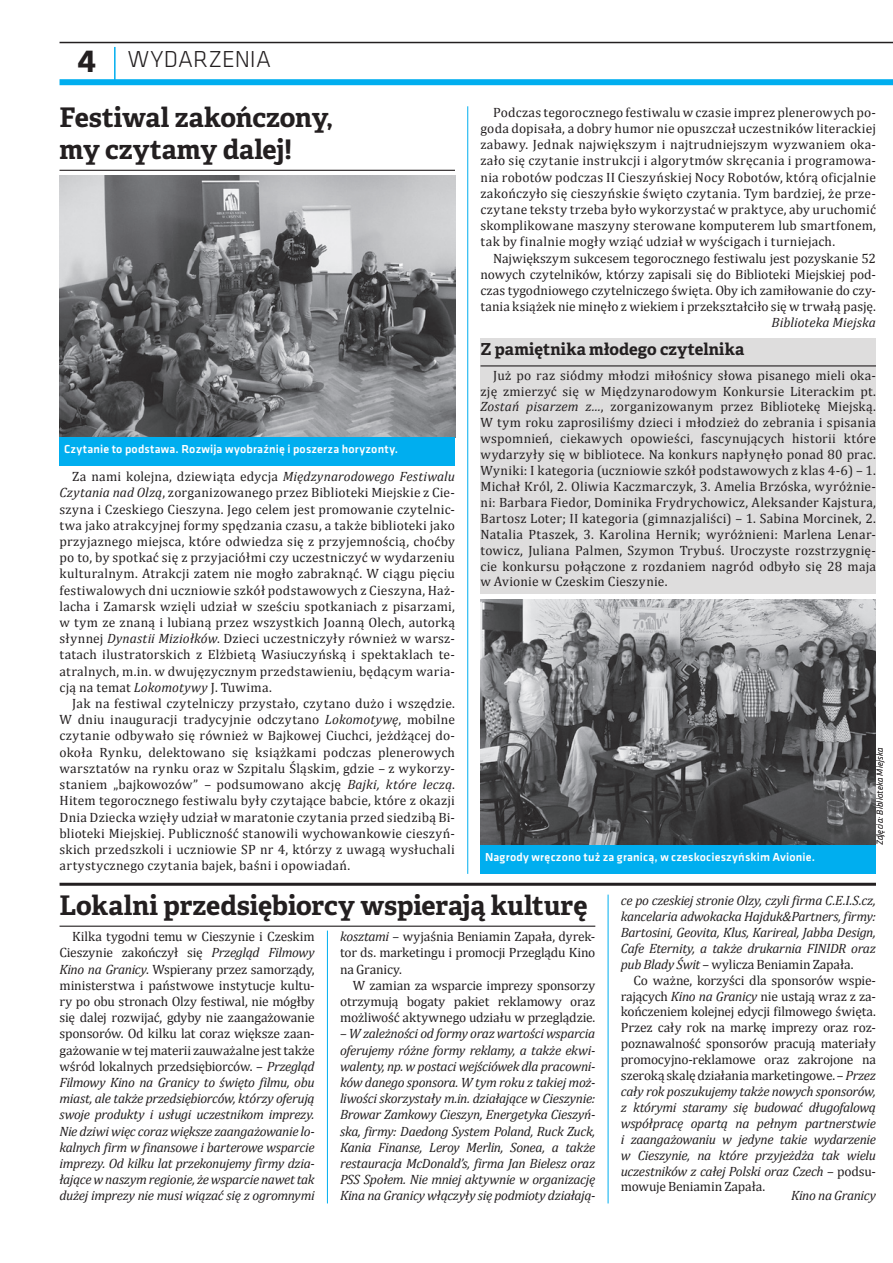
<style>
.page{position:relative;width:893px;height:1263px;background:#fff}
.page>*{position:absolute;margin:0;border:0;box-sizing:border-box;transform-origin:0 0}
.t1{font:700 27px/32.4px "Adelle Basic";letter-spacing:-.005em;color:#231f20}
.t2{font:300 24px "Klavika";letter-spacing:.005em;color:#231f20}
.t3{font:700 16.5px "Adelle Basic";letter-spacing:.005em;color:#231f20}
.t4{font:13.5px/16.2px "Cambria";letter-spacing:.005em;color:#231f20;text-align:justify}
.t5{font:italic 13.5px/16.2px "Cambria";letter-spacing:-.025em;color:#231f20;text-align:justify}
.t6{font:italic 13.5px "Cambria";color:#231f20}
.t7{font:500 12px "Klavika";letter-spacing:.015em;color:#fff}
.t8{font:italic 300 9px "Klavika";letter-spacing:.015em;color:#231f20}
.s1{font-weight:700;font-size:33px}
.s2{font-style:italic}
.s3{font-style:normal}
</style>
<div class="page">
<hr style="left:114px;top:47px;width:2px;height:35px;background:#00aeef">
<div style="left:60px;top:79px;width:833px;height:6px;background:#00aeef"></div>
<hr style="left:60px;top:42px;width:833px;height:1px;background:#231f20">
<div style="left:480px;top:338px;width:396px;height:256px;background:#dedddd"></div>
<hr style="left:60px;top:170px;width:395px;height:1px;background:#231f20">
<img style="left:60px;top:176px;width:395px;height:262px">
<div style="left:60px;top:438px;width:395px;height:28px;background:#00aeef"></div>
<img style="left:480px;top:600px;width:396px;height:245px">
<hr style="left:480px;top:365px;width:396px;height:1px;background:#231f20">
<div style="left:480px;top:845px;width:396px;height:29px;background:#00aeef"></div>
<hr style="left:60px;top:883px;width:816px;height:3px;background:#231f20">
<hr style="left:60px;top:926px;width:535px;height:1px;background:#231f20">
<hr style="left:467px;top:106px;width:1px;height:768px;background:#00aeef">
<hr style="left:327px;top:931px;width:1px;height:272px;background:#00aeef">
<hr style="left:608px;top:895px;width:1px;height:308px;background:#00aeef">
<h2 class="t2" style="left:78px;top:45px;width:195px"><span class="s1">4</span> WYDARZENIA</h2>
<h1 class="t1" style="left:60px;top:101px;width:275px">Festiwal zakończony, my czytamy dalej!</h1>
<p class="t4" style="left:480px;top:104px;width:397px;text-indent:13px">Podczas tegorocznego festiwalu w czasie imprez plenerowych po&shy;goda dopisała, a dobry humor nie opuszczał uczestników literackiej zabawy. Jednak największym i najtrudniejszym wyzwaniem oka&shy;zało się czytanie instrukcji i algorytmów skręcania i programowa&shy;nia robotów podczas II Cieszyńskiej Nocy Robotów, którą oficjalnie zakończyło się cieszyńskie święto czytania. Tym bardziej, że prze&shy;czytane teksty trzeba było wykorzystać w praktyce, aby uruchomić skomplikowane maszyny sterowane komputerem lub smartfonem, tak by finalnie mogły wziąć udział w wyścigach i turniejach.</p>
<p class="t4" style="left:480px;top:250px;width:397px;text-indent:13px">Największym sukcesem tegorocznego festiwalu jest pozyskanie 52 nowych czytelników, którzy zapisali się do Biblioteki Miejskiej pod&shy;czas tygodniowego czytelniczego święta. Oby ich zamiłowanie do czy&shy;tania książek nie minęło z wiekiem i przekształciło się w trwałą pasję.</p>
<p class="t6" style="left:772px;top:315px;width:106px">Biblioteka Miejska</p>
<p class="t3" style="left:480px;top:338px;width:265px">Z pamiętnika młodego czytelnika</p>
<p class="t4" style="left:480px;top:367px;width:397px;text-indent:13px">Już po raz siódmy młodzi miłośnicy słowa pisanego mieli oka&shy;zję zmierzyć się w Międzynarodowym Konkursie Literackim pt.<br><span class="s2">Zostań pisarzem z...</span>, zorganizowanym przez Bibliotekę Miejską.<br>W tym roku zaprosiliśmy dzieci i młodzież do zebrania i spisania wspomnień, ciekawych opowieści, fascynujących historii które wydarzyły się w bibliotece. Na konkurs napłynęło ponad 80 prac.<br>Wyniki: I kategoria (uczniowie szkół podstawowych z klas 4-6) – 1.<br>Michał Król, 2. Oliwia Kaczmarczyk, 3. Amelia Brzóska, wyróżnie&shy;ni: Barbara Fiedor, Dominika Frydrychowicz, Aleksander Kajstura, Bartosz Loter; II kategoria (gimnazjaliści) – 1. Sabina Morcinek, 2.<br>Natalia Ptaszek, 3. Karolina Hernik; wyróżnieni: Marlena Lenar&shy;towicz, Juliana Palmen, Szymon Trybuś. Uroczyste rozstrzygnię&shy;cie konkursu połączone z rozdaniem nagród odbyło się 28 maja w Avionie w Czeskim Cieszynie.</p>
<p class="t7" style="left:64px;top:441px;width:336px">Czytanie to podstawa. Rozwija wyobraźnię i poszerza horyzonty.</p>
<p class="t4" style="left:60px;top:468px;width:397px;text-indent:13px">Za nami kolejna, dziewiąta edycja <span class="s2">Międzynarodowego Festiwalu Czytania nad Olzą</span>, zorganizowanego przez Biblioteki Miejskie z Cie&shy;szyna i Czeskiego Cieszyna. Jego celem jest promowanie czytelnic&shy;twa jako atrakcyjnej formy spędzania czasu, a także biblioteki jako przyjaznego miejsca, które odwiedza się z przyjemnością, choćby po to, by spotkać się z przyjaciółmi czy uczestniczyć w wydarzeniu kulturalnym. Atrakcji zatem nie mogło zabraknąć. W ciągu pięciu festiwalowych dni uczniowie szkół podstawowych z Cieszyna, Haż&shy;lacha i Zamarsk wzięli udział w sześciu spotkaniach z pisarzami, w tym ze znaną i lubianą przez wszystkich Joanną Olech, autorką słynnej <span class="s2">Dynastii Miziołków</span>. Dzieci uczestniczyły również w warsz&shy;tatach ilustratorskich z Elżbietą Wasiuczyńską i spektaklach te&shy;atralnych, m.in. w dwujęzycznym przedstawieniu, będącym waria&shy;cją na temat <span class="s2">Lokomotywy</span> J. Tuwima.</p>
<p class="t4" style="left:60px;top:695px;width:397px;text-indent:13px">Jak na festiwal czytelniczy przystało, czytano dużo i wszędzie.<br>W dniu inauguracji tradycyjnie odczytano <span class="s2">Lokomotywę</span>, mobilne czytanie odbywało się również w Bajkowej Ciuchci, jeżdżącej do&shy;okoła Rynku, delektowano się książkami podczas plenerowych warsztatów na rynku oraz w Szpitalu Śląskim, gdzie – z wykorzy&shy;staniem „bajkowozów” – podsumowano akcję <span class="s2">Bajki, które leczą</span>.<br>Hitem tegorocznego festiwalu były czytające babcie, które z okazji Dnia Dziecka wzięły udział w maratonie czytania przed siedzibą Bi&shy;blioteki Miejskiej. Publiczność stanowili wychowankowie cieszyń&shy;skich przedszkoli i uczniowie SP nr 4, którzy z uwagą wysłuchali artystycznego czytania bajek, baśni i opowiadań.</p>
<p class="t8" style="left:874px;top:845px;width:99px;rotate:-90deg">Zdjęcia: Biblioteka Miejska</p>
<p class="t7" style="left:485px;top:848px;width:332px">Nagrody wręczono tuż za granicą, w czeskocieszyńskim Avionie.</p>
<h1 class="t1" style="left:60px;top:889px;width:530px">Lokalni przedsiębiorcy wspierają kulturę</h1>
<p class="t5" style="left:60px;top:928px;width:257px;text-indent:13px"><span class="s3">Kilka tygodni temu w Cieszynie i Czeskim Cieszynie zakończył się</span> Przegląd Filmowy Kino na Granicy<span class="s3">. Wspierany przez samorządy, ministerstwa i państwowe instytucje kultu&shy;ry po obu stronach Olzy festiwal, nie mógłby się dalej rozwijać, gdyby nie zaangażowanie sponsorów. Od kilku lat coraz większe zaan&shy;gażowanie w tej materii zauważalne jest także wśród lokalnych przedsiębiorców. –</span> Przegląd Filmowy Kino na Granicy to święto filmu, obu miast, ale także przedsiębiorców, którzy oferują swoje produkty i usługi uczestnikom imprezy.<br>Nie dziwi więc coraz większe zaangażowanie lo&shy;kalnych firm w finansowe i barterowe wsparcie imprezy. Od kilku lat przekonujemy firmy dzia&shy;łające w naszym regionie, że wsparcie nawet tak dużej imprezy nie musi wiązać się z ogromnymi</p>
<p class="t4" style="left:340px;top:928px;width:257px"><span class="s2">kosztami</span> – wyjaśnia Beniamin Zapała, dyrek&shy;tor ds. marketingu i promocji Przeglądu Kino na Granicy.</p>
<p class="t5" style="left:621px;top:892px;width:257px">ce po czeskiej stronie Olzy, czyli firma C.E.I.S.cz, kancelaria adwokacka Hajduk&amp;Partners, firmy:<br>Bartosini, Geovita, Klus, Karireal, Jabba Design, Cafe Eternity, a także drukarnia FINIDR oraz pub Blady Świt <span class="s3">– wylicza Beniamin Zapała.</span></p>
<p class="t4" style="left:621px;top:972px;width:257px;text-indent:13px">Co ważne, korzyści dla sponsorów wspie&shy;rających <span class="s2">Kino na Granicy</span> nie ustają wraz z za&shy;kończeniem kolejnej edycji filmowego święta.<br>Przez cały rok na markę imprezy oraz roz&shy;poznawalność sponsorów pracują materiały promocyjno-reklamowe oraz zakrojone na szeroką skalę działania marketingowe. – <span class="s2">Przez cały rok poszukujemy także nowych sponsorów, z którymi staramy się budować długofalową współpracę opartą na pełnym partnerstwie i zaangażowaniu w jedyne takie wydarzenie w Cieszynie, na które przyjeżdża tak wielu uczestników z całej Polski oraz Czech</span> – podsu&shy;mowuje Beniamin Zapała.</p>
<p class="t5" style="left:791px;top:1187px;width:86px">Kino na Granicy</p>
<p class="t4" style="left:340px;top:977px;width:257px;text-indent:13px">W zamian za wsparcie imprezy sponsorzy otrzymują bogaty pakiet reklamowy oraz możliwość aktywnego udziału w przeglądzie.</p>
<p class="t5" style="left:340px;top:1025px;width:257px"><span class="s3">–</span> W zależności od formy oraz wartości wsparcia oferujemy różne formy reklamy, a także ekwi&shy;walenty, np. w postaci wejściówek dla pracowni&shy;ków danego sponsora. W tym roku z takiej moż&shy;liwości skorzystały m.in. działające w Cieszynie:<br>Browar Zamkowy Cieszyn, Energetyka Cieszyń&shy;ska, firmy: Daedong System Poland, Ruck Zuck, Kania Finanse, Leroy Merlin, Sonea, a także restauracja McDonald’s, firma Jan Bielesz oraz PSS Społem. Nie mniej aktywnie w organizację Kina na Granicy włączyły się podmioty działają-</p>
</div>
